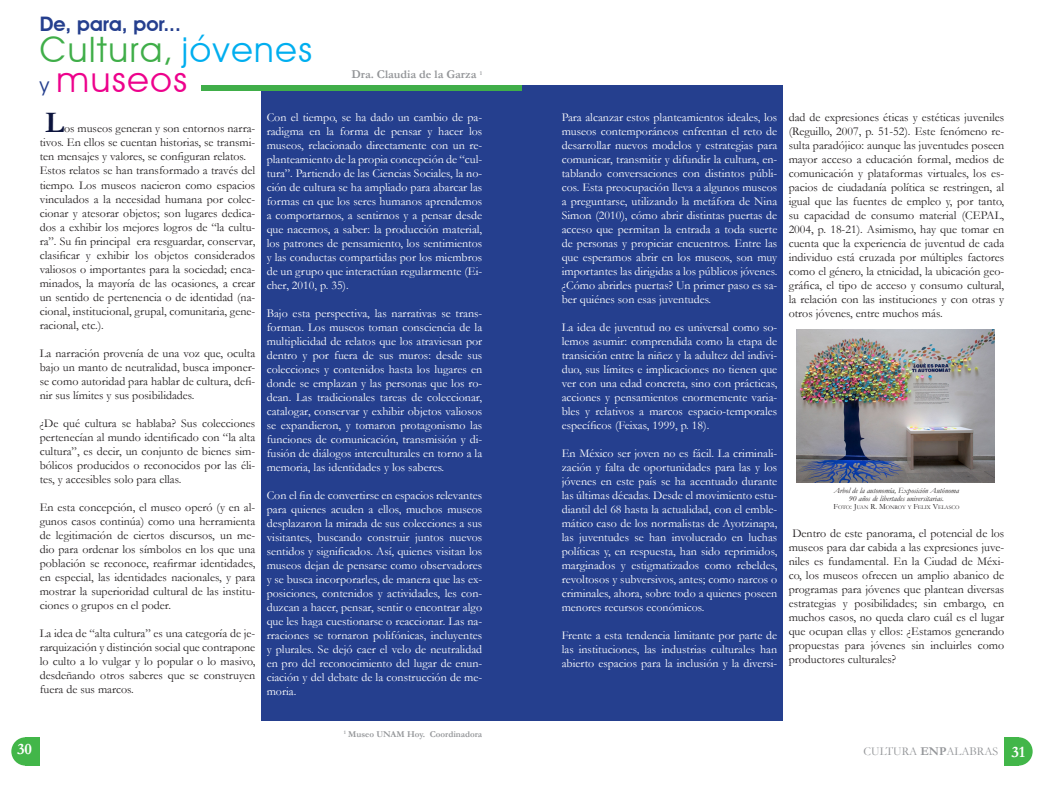
<style>
.page{position:relative;width:1044px;height:794px;background:#fff}
.page>*{position:absolute;margin:0;border:0;box-sizing:border-box;transform-origin:0 0}
.Cabezales{font:35px/30px "Avant Garde IT Cby BT";letter-spacing:.05em;color:#40ae49}
.t1{font:700 30px "Garamond";color:#0c143d}
.Cabezales-2{font:600 20px "Avant Garde IT Cby BT";color:#253f8e}
.t2{font:700 16px "Garamond";color:#fff}
.t3{font:12px/14px "Garamond";color:#fff;text-align:justify}
.t4{font:12px/14px "Garamond";color:#231f20;text-align:justify}
.Autores{font:700 12px "Garamond";color:#939598}
.t5{font:12px "Garamond";color:#939598}
.Autores_procedencia_-_Izquierda{font:700 9px "Garamond";color:#939598}
.Pie_de_imagen{font:italic 8px "Garamond";color:#231f20}
.Pie_imagen_AUTOR{font:5.6px "Garamond";color:#231f20}
.s1{color:#00aeef}
.s2{font-size:20px;color:#253f8e}
.s3{color:#ed028c}
.s4{font-size:8px}
.s5{font-weight:700}
</style>
<div class="page">
<div style="left:261px;top:85px;width:521px;height:635px;background:#253f8e"></div>
<div style="left:1003px;top:737px;width:15px;height:28px;background:#42b649"></div>
<div style="left:1003px;top:737px;width:29px;height:28px;background:#42b649;border-radius:50%"></div>
<div style="left:26px;top:737px;width:14px;height:28px;background:#42b649"></div>
<div style="left:11px;top:737px;width:29px;height:28px;background:#42b649;border-radius:50%"></div>
<div style="left:201px;top:85px;width:321px;height:6px;background:#40ae49"></div>
<img style="left:796px;top:330px;width:198px;height:152px">
<p class="Cabezales-2" style="left:40px;top:12px;width:143px">De, para, por...</p>
<p class="Cabezales" style="left:40px;top:35px;width:274px">Cultura, <span class="s1">jóvenes </span><span class="s2">y</span> <span class="s3">museos</span></p>
<p class="Autores" style="left:351px;top:66px;width:132px">Dra. Claudia de la Garza <sup>1</sup></p>
<p class="t1" style="left:45px;top:103px;width:21px">L</p>
<p class="t4" style="left:40px;top:121px;width:217px;text-indent:24px">os museos generan y son entornos narra&shy;tivos. En ellos se cuentan historias, se transmi&shy;ten mensajes y valores, se configuran relatos.</p>
<p class="t4" style="left:40px;top:163px;width:217px">Estos relatos se han transformado a través del tiempo. Los museos nacieron como espacios vinculados a la necesidad humana por colec&shy;cionar y atesorar objetos; son lugares dedica&shy;dos a exhibir los mejores logros de “la cultu&shy;ra”. Su fin principal era resguardar, conservar, clasificar y exhibir los objetos considerados valiosos o importantes para la sociedad; enca&shy;minados, la mayoría de las ocasiones, a crear un sentido de pertenencia o de identidad (na&shy;cional, institucional, grupal, comunitaria, gene&shy;racional, etc.).</p>
<p class="t4" style="left:40px;top:345px;width:217px">La narración provenía de una voz que, oculta bajo un manto de neutralidad, busca imponer&shy;se como autoridad para hablar de cultura, defi&shy;nir sus límites y sus posibilidades.</p>
<p class="t4" style="left:40px;top:415px;width:217px">¿De qué cultura se hablaba? Sus colecciones pertenecían al mundo identificado con “la alta cultura”, es decir, un conjunto de bienes sim&shy;bólicos producidos o reconocidos por las éli&shy;tes, y accesibles solo para ellas.</p>
<p class="t4" style="left:40px;top:499px;width:217px">En esta concepción, el museo operó (y en al&shy;gunos casos continúa) como una herramienta de legitimación de ciertos discursos, un me&shy;dio para ordenar los símbolos en los que una población se reconoce, reafirmar identidades, en especial, las identidades nacionales, y para mostrar la superioridad cultural de las institu&shy;ciones o grupos en el poder.</p>
<p class="t4" style="left:40px;top:625px;width:217px">La idea de “alta cultura” es una categoría de je&shy;rarquización y distinción social que contrapone lo culto a lo vulgar y lo popular o lo masivo, desdeñando otros saberes que se construyen fuera de sus marcos.</p>
<p class="t3" style="left:266px;top:110px;width:217px">Con el tiempo, se ha dado un cambio de pa&shy;radigma en la forma de pensar y hacer los museos, relacionado directamente con un re&shy;planteamiento de la propia concepción de “cul&shy;tura”. Partiendo de las Ciencias Sociales, la no&shy;ción de cultura se ha ampliado para abarcar las formas en que los seres humanos aprendemos a comportarnos, a sentirnos y a pensar desde que nacemos, a saber: la producción material, los patrones de pensamiento, los sentimientos y las conductas compartidas por los miembros de un grupo que interactúan regularmente (Ei&shy;cher, 2010, p. 35).</p>
<p class="t3" style="left:266px;top:306px;width:217px">Bajo esta perspectiva, las narrativas se trans&shy;forman. Los museos toman consciencia de la multiplicidad de relatos que los atraviesan por dentro y por fuera de sus muros: desde sus colecciones y contenidos hasta los lugares en donde se emplazan y las personas que los ro&shy;dean. Las tradicionales tareas de coleccionar, catalogar, conservar y exhibir objetos valiosos se expandieron, y tomaron protagonismo las funciones de comunicación, transmisión y di&shy;fusión de diálogos interculturales en torno a la memoria, las identidades y los saberes.</p>
<p class="t3" style="left:266px;top:488px;width:217px">Con el fin de convertirse en espacios relevantes para quienes acuden a ellos, muchos museos desplazaron la mirada de sus colecciones a sus visitantes, buscando construir juntos nuevos sentidos y significados. Así, quienes visitan los museos dejan de pensarse como observadores y se busca incorporarles, de manera que las ex&shy;posiciones, contenidos y actividades, les con&shy;duzcan a hacer, pensar, sentir o encontrar algo que les haga cuestionarse o reaccionar. Las na&shy;rraciones se tornaron polifónicas, incluyentes y plurales. Se dejó caer el velo de neutralidad en pro del reconocimiento del lugar de enun&shy;ciación y del debate de la construcción de me&shy;moria.</p>
<p class="Autores_procedencia_-_Izquierda" style="left:344px;top:728px;width:140px"><sup>1</sup> Museo UNAM Hoy. Coordinadora</p>
<p class="t3" style="left:561px;top:110px;width:217px">Para alcanzar estos planteamientos ideales, los museos contemporáneos enfrentan el reto de desarrollar nuevos modelos y estrategias para comunicar, transmitir y difundir la cultura, en&shy;tablando conversaciones con distintos públi&shy;cos. Esta preocupación lleva a algunos museos a preguntarse, utilizando la metáfora de Nina Simon (2010), cómo abrir distintas puertas de acceso que permitan la entrada a toda suerte de personas y propiciar encuentros. Entre las que esperamos abrir en los museos, son muy importantes las dirigidas a los públicos jóvenes. ¿Cómo abrirles puertas? Un primer paso es sa&shy;ber quiénes son esas juventudes.</p>
<p class="t3" style="left:561px;top:320px;width:217px">La idea de juventud no es universal como so&shy;lemos asumir: comprendida como la etapa de transición entre la niñez y la adultez del indivi&shy;duo, sus límites e implicaciones no tienen que ver con una edad concreta, sino con prácticas, acciones y pensamientos enormemente varia&shy;bles y relativos a marcos espacio-temporales específicos (Feixas, 1999, p. 18).</p>
<p class="t3" style="left:561px;top:446px;width:217px">En México ser joven no es fácil. La criminali&shy;zación y falta de oportunidades para las y los jóvenes en este país se ha acentuado durante las últimas décadas. Desde el movimiento estu&shy;diantil del 68 hasta la actualidad, con el emble&shy;mático caso de los normalistas de Ayotzinapa, las juventudes se han involucrado en luchas políticas y, en respuesta, han sido reprimidos, marginados y estigmatizados como rebeldes, revoltosos y subversivos, antes; como narcos o criminales, ahora, sobre todo a quienes poseen menores recursos económicos.</p>
<p class="t3" style="left:561px;top:628px;width:217px">Frente a esta tendencia limitante por parte de las instituciones, las industrias culturales han abierto espacios para la inclusión y la diversi-</p>
<p class="t4" style="left:788px;top:110px;width:217px">dad de expresiones éticas y estéticas juveniles (Reguillo, 2007, p. 51-52). Este fenómeno re&shy;sulta paradójico: aunque las juventudes poseen mayor acceso a educación formal, medios de comunicación y plataformas virtuales, los es&shy;pacios de ciudadanía política se restringen, al igual que las fuentes de empleo y, por tanto, su capacidad de consumo material (CEPAL, 2004, p. 18-21). Asimismo, hay que tomar en cuenta que la experiencia de juventud de cada individuo está cruzada por múltiples factores como el género, la etnicidad, la ubicación geo&shy;gráfica, el tipo de acceso y consumo cultural, la relación con las instituciones y con otras y otros jóvenes, entre muchos más.</p>
<p class="Pie_de_imagen" style="left:833px;top:485px;width:127px">Arbol de la autonomía, Exposición Autónoma</p>
<p class="Pie_de_imagen" style="left:848px;top:493px;width:96px">90 años de libertades universitarias.</p>
<p class="Pie_imagen_AUTOR" style="left:833px;top:504px;width:127px"><span class="s4">F</span>OTO<span class="s4">: J</span>UAN <span class="s4">R. M</span>ONROY Y <span class="s4">F</span>ELIX <span class="s4">V</span>ELASCO</p>
<p class="t4" style="left:788px;top:526px;width:217px;text-indent:4px">Dentro de este panorama, el potencial de los museos para dar cabida a las expresiones juve&shy;niles es fundamental. En la Ciudad de Méxi&shy;co, los museos ofrecen un amplio abanico de programas para jóvenes que plantean diversas estrategias y posibilidades; sin embargo, en muchos casos, no queda claro cuál es el lugar que ocupan ellas y ellos: ¿Estamos generando propuestas para jóvenes sin incluirles como productores culturales?</p>
<p class="t2" style="left:17px;top:738px;width:17px">30</p>
<p class="t2" style="left:1011px;top:740px;width:15px">31</p>
<p class="t5" style="left:863px;top:743px;width:136px">CULTURA <span class="s5">ENP</span>ALABRAS</p>
</div>
